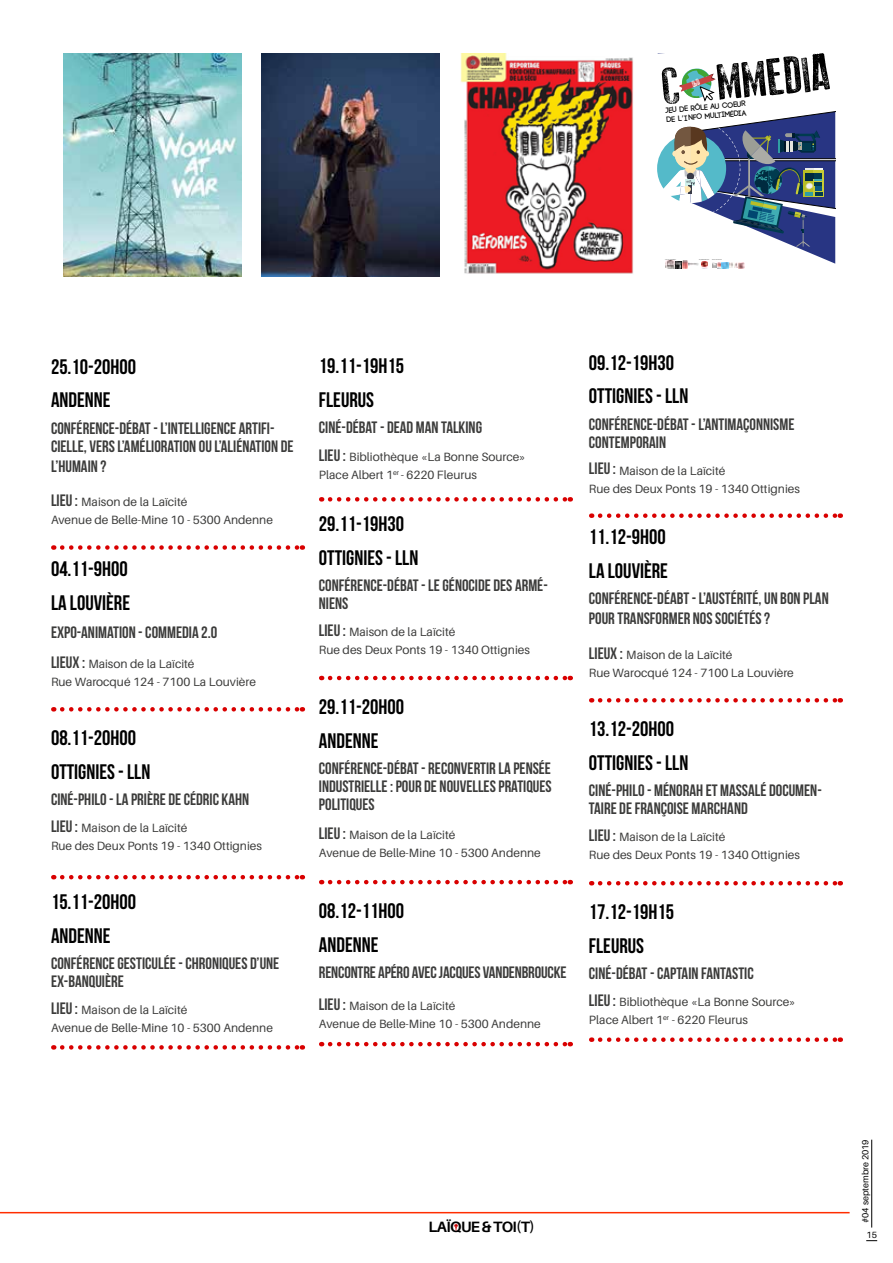
<style>
.page{position:relative;width:893px;height:1263px;background:#fff}
.page>*{position:absolute;margin:0;border:0;box-sizing:border-box;transform-origin:0 0}
.t1{font:51px "Old Press";color:#000}
.t2{font:21px/33.8px "Bebas Neue";color:#000}
.t3{font:16.5px/18px "Bebas Neue";color:#3c3c3b}
.t4{font:700 15px "Aileron";letter-spacing:-.04em;color:#000}
.t5{font:12px/18px "Aileron";color:#3c3c3b}
.t6{font:9px "Aileron";color:#000}
.t7{font:700 7.65px/9.1px "Code";color:#000}
.s1{font-family:"Open Sans";font-weight:400}
.s2{font-family:"Bebas Neue";font-size:16.5px}
</style>
<div class="page">
<hr style="left:0;top:1212px;width:850px;height:1px;background:#ff2d00">
<svg style="left:454px;top:1223px;width:4px;height:8px"></svg>
<hr style="left:871px;top:1140px;width:1px;height:87px;background:#000">
<svg style="left:62px;top:545px;width:241px;height:5px"></svg>
<svg style="left:62px;top:707px;width:241px;height:4px"></svg>
<svg style="left:62px;top:875px;width:241px;height:4px"></svg>
<svg style="left:62px;top:1045px;width:241px;height:4px"></svg>
<svg style="left:330px;top:497px;width:241px;height:5px"></svg>
<svg style="left:330px;top:676px;width:241px;height:4px"></svg>
<svg style="left:330px;top:880px;width:241px;height:4px"></svg>
<svg style="left:330px;top:1042px;width:241px;height:4px"></svg>
<svg style="left:600px;top:513px;width:241px;height:5px"></svg>
<svg style="left:600px;top:698px;width:241px;height:4px"></svg>
<svg style="left:600px;top:881px;width:241px;height:4px"></svg>
<svg style="left:600px;top:1037px;width:241px;height:5px"></svg>
<img style="left:64px;top:53px;width:177px;height:224px">
<img style="left:262px;top:53px;width:177px;height:224px">
<img style="left:460px;top:53px;width:173px;height:221px">
<svg style="left:679px;top:68px;width:37px;height:34px"></svg>
<svg style="left:658px;top:111px;width:177px;height:158px"></svg>
<h1 class="t1" style="left:660px;top:58px;width:170px;rotate:-5deg">C MMEDIA</h1>
<p class="t7" style="left:665px;top:106px;width:82px;rotate:-5deg">Jeu de rôle au coeur de l<span class="s1">’</span>i nfo multimédia</p>
<h2 class="t2" style="left:51px;top:349px;width:87px">25.10-20H00<br>ANDENNE</h2>
<h3 class="t3" style="left:51px;top:419px;width:244px">CONFÉRENCE-DÉBAT - L’INTELLIGENCE ARTIFI-<br>CIELLE, VERS L’AMÉLIORATION OU L’ALIÉNATION DE</h3>
<h3 class="t3" style="left:51px;top:457px;width:57px">L’HUMAIN ?</h3>
<p class="t5" style="left:51px;top:493px;width:223px"><span class="s2">LIEU :</span> Maison de la Laïcité<br>Avenue de Belle-Mine 10 - 5300 Andenne</p>
<h2 class="t2" style="left:51px;top:552px;width:81px">04.11-9H00<br>LA LOUVIÈRE</h2>
<h3 class="t3" style="left:51px;top:623px;width:168px">EXPO-ANIMATION - COMMEDIA 2.0</h3>
<p class="t5" style="left:51px;top:655px;width:206px"><span class="s2">LIEUX :</span> Maison de la Laïcité<br>Rue Warocqué 124 - 7100 La Louvière</p>
<h2 class="t2" style="left:51px;top:721px;width:101px">08.11-20H00<br>OTTIGNIES - LLN</h2>
<h3 class="t3" style="left:51px;top:790px;width:200px">CINÉ-PHILO - LA PRIÈRE DE CÉDRIC KAHN</h3>
<p class="t5" style="left:51px;top:819px;width:213px"><span class="s2">LIEU :</span> Maison de la Laïcité<br>Rue des Deux Ponts 19 - 1340 Ottignies</p>
<h2 class="t2" style="left:51px;top:884px;width:87px">15.11-20H00<br>ANDENNE</h2>
<h3 class="t3" style="left:51px;top:954px;width:230px">CONFÉRENCE GESTICULÉE - CHRONIQUES D’UNE<br>EX-BANQUIÈRE</h3>
<p class="t5" style="left:51px;top:1000px;width:223px"><span class="s2">LIEU :</span> Maison de la Laïcité<br>Avenue de Belle-Mine 10 - 5300 Andenne</p>
<h2 class="t2" style="left:319px;top:349px;width:87px">19.11-19H15<br>FLEURUS</h2>
<h3 class="t3" style="left:319px;top:418px;width:165px">CINÉ-DÉBAT - DEAD MAN TALKING</h3>
<p class="t5" style="left:319px;top:448px;width:209px"><span class="s2">LIEU :</span> Bibliothèque «La Bonne Source»<br>Place Albert 1<sup>er</sup> - 6220 Fleurus</p>
<h2 class="t2" style="left:319px;top:507px;width:101px">29.11-19H30<br>OTTIGNIES - LLN</h2>
<h3 class="t3" style="left:319px;top:576px;width:230px">CONFÉRENCE-DÉBAT - LE GÉNOCIDE DES ARMÉ-<br>NIENS</h3>
<p class="t5" style="left:319px;top:623px;width:213px"><span class="s2">LIEU :</span> Maison de la Laïcité<br>Rue des Deux Ponts 19 - 1340 Ottignies</p>
<h2 class="t2" style="left:319px;top:690px;width:87px">29.11-20H00<br>ANDENNE</h2>
<h3 class="t3" style="left:319px;top:759px;width:234px;text-align:justify">CONFÉRENCE-DÉBAT - RECONVERTIR LA PENSÉE INDUSTRIELLE : POUR DE NOUVELLES PRATIQUES POLITIQUES</h3>
<p class="t5" style="left:319px;top:826px;width:223px"><span class="s2">LIEU :</span> Maison de la Laïcité<br>Avenue de Belle-Mine 10 - 5300 Andenne</p>
<h2 class="t2" style="left:319px;top:894px;width:87px">08.12-11H00<br>ANDENNE</h2>
<h3 class="t3" style="left:319px;top:963px;width:249px">RENCONTRE APÉRO AVEC JACQUES VANDENBROUCKE</h3>
<p class="t5" style="left:319px;top:997px;width:223px"><span class="s2">LIEU :</span> Maison de la Laïcité<br>Avenue de Belle-Mine 10 - 5300 Andenne</p>
<h2 class="t2" style="left:589px;top:345px;width:101px">09.12-19H30<br>OTTIGNIES - LLN</h2>
<h3 class="t3" style="left:589px;top:415px;width:207px">CONFÉRENCE-DÉBAT - L’ANTIMAÇONNISME<br>CONTEMPORAIN</h3>
<p class="t5" style="left:589px;top:461px;width:213px"><span class="s2">LIEU :</span> Maison de la Laïcité<br>Rue des Deux Ponts 19 - 1340 Ottignies</p>
<h2 class="t2" style="left:589px;top:520px;width:81px">11.12-9H00<br>LA LOUVIÈRE</h2>
<h3 class="t3" style="left:589px;top:589px;width:241px;line-height:19.8px">CONFÉRENCE-DÉABT - L’AUSTÉRITÉ, UN BON PLAN<br>POUR TRANSFORMER NOS SOCIÉTÉS ?</h3>
<p class="t5" style="left:589px;top:646px;width:206px"><span class="s2">LIEUX :</span> Maison de la Laïcité<br>Rue Warocqué 124 - 7100 La Louvière</p>
<h2 class="t2" style="left:589px;top:712px;width:101px">13.12-20H00<br>OTTIGNIES - LLN</h2>
<h3 class="t3" style="left:589px;top:781px;width:234px">CINÉ-PHILO - MÉNORAH ET MASSALÉ DOCUMEN-<br>TAIRE DE FRANÇOISE MARCHAND</h3>
<p class="t5" style="left:589px;top:828px;width:213px"><span class="s2">LIEU :</span> Maison de la Laïcité<br>Rue des Deux Ponts 19 - 1340 Ottignies</p>
<h2 class="t2" style="left:589px;top:895px;width:87px">17.12-19H15<br>FLEURUS</h2>
<h3 class="t3" style="left:589px;top:964px;width:166px">CINÉ-DÉBAT - CAPTAIN FANTASTIC</h3>
<p class="t5" style="left:589px;top:993px;width:209px"><span class="s2">LIEU :</span> Bibliothèque «La Bonne Source»<br>Place Albert 1<sup>er</sup> - 6220 Fleurus</p>
<p class="t4" style="left:428px;top:1219px;width:108px">LAÏQUE &amp; TOI(T)</p>
<p class="t6" style="left:861px;top:1223px;width:85px;rotate:-90deg">#04 septembre 2019</p>
<p class="t6" style="left:866px;top:1230px;width:12px">15</p>
</div>
